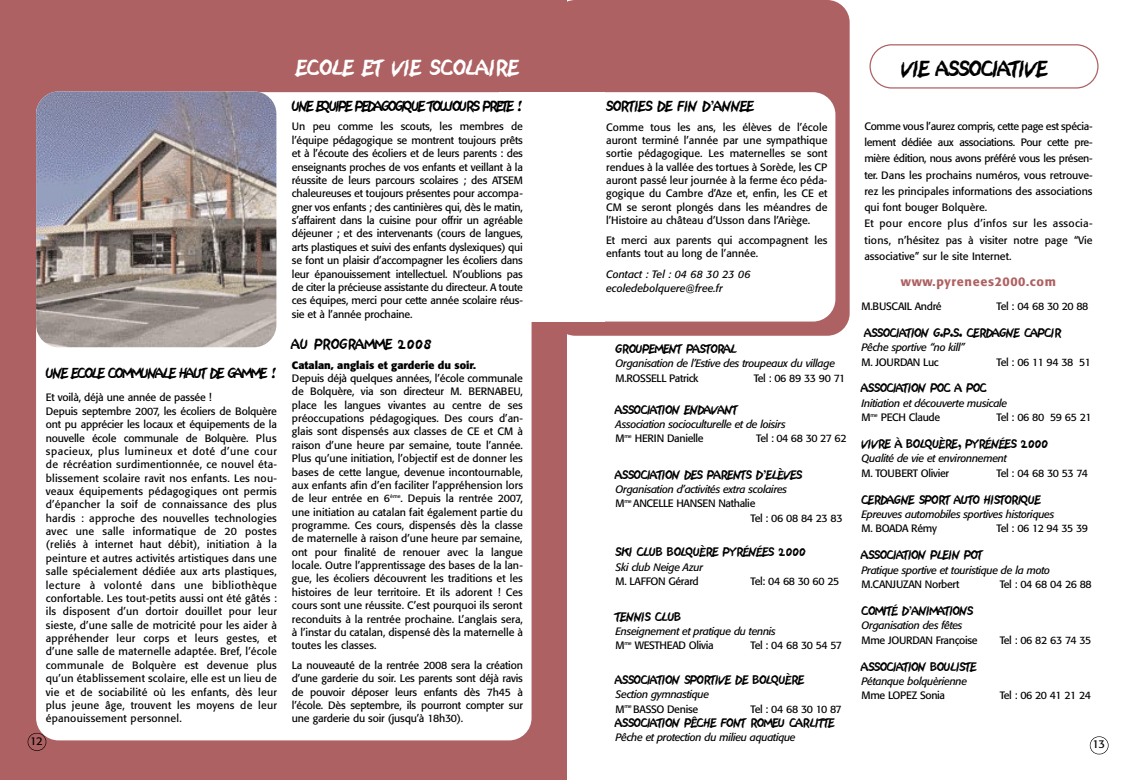
<style>
.page{position:relative;width:1134px;height:780px;background:#fff}
.page>*{position:absolute;margin:0;border:0;box-sizing:border-box;transform-origin:0 0}
.t1{font:18.75px "Sand";color:#fff}
.t2{font:18.75px "Sand";letter-spacing:-.035em;color:#000}
.t3{font:12.5px "Sand";letter-spacing:-.12em;color:#000}
.t4{font:12.5px "Sand";letter-spacing:-.1em;color:#000}
.t5{font:500 12.5px "Formata";letter-spacing:.05em;color:#ae6162}
.t6{font:12.5px "Sand";letter-spacing:-.035em;color:#000}
.t7{font:12.5px "Sand";color:#000}
.t8{font:11.25px "Formata";color:#000}
.t9{font:10.62px/13.4px "Formata";color:#000}
.t10{font:italic 10.62px/14.4px "Formata";letter-spacing:-.03em;color:#000}
.t11{font:10.62px/14.4px "Sand";letter-spacing:-.035em;color:#000}
.t12{font:10.62px "Formata";letter-spacing:-.03em;color:#000}
.t13{font:10.62px "Formata";letter-spacing:-.05em;color:#000}
.t14{font:italic 10.62px/13.2px "Formata";color:#000}
.s1{font-weight:700}
.s2{font-family:"Sand";font-style:normal}
.s3{font-style:normal}
.s4{font-family:"Formata";font-style:italic}
.s5{font-family:"Formata"}
</style>
<div class="page">
<div style="left:553px;top:0;width:297px;height:336px;background:#ae6162;border-radius:22px"></div>
<div style="left:554px;top:92px;width:281px;height:229px;background:#fff;border-radius:22px"></div>
<div style="left:1090px;top:736px;width:18px;height:18px;border:1px solid #000;border-radius:9px"></div>
<svg style="left:869px;top:44px;width:229px;height:45px"></svg>
<div style="left:568px;top:92px;width:37px;height:229px;background:#fff"></div>
<div style="left:0;top:0;width:567px;height:780px;background:#ae6162"></div>
<div style="left:36px;top:92px;width:495px;height:648px;background:#fff;border-radius:23px"></div>
<div style="left:28px;top:732px;width:18px;height:18px;border:1px solid #000;border-radius:9px"></div>
<div style="left:499px;top:92px;width:70px;height:229px;background:#fff"></div>
<img style="left:36px;top:91px;width:240px;height:256px;border-radius:23px">
<p class="t4" style="left:46px;top:366px;width:233px">UNE ECOLE COMMUNALE HAUT DE GAMME !</p>
<p class="t9" style="left:46px;top:391px;width:233px">Et voilà, déjà une année de passée !<br>Depuis septembre 2007, les écoliers de Bolquère ont pu apprécier les locaux et équipements de la nouvelle école communale de Bolquère. Plus spacieux, plus lumineux et doté d’une cour de récréation surdimentionnée, ce nouvel éta&shy;blissement scolaire ravit nos enfants. Les nou&shy;veaux équipements pédagogiques ont permis d’épancher la soif de connaissance des plus hardis : approche des nouvelles technologies avec une salle informatique de 20 postes (reliés à internet haut débit), initiation à la peinture et autres activités artistiques dans une salle spécialement dédiée aux arts plastiques, lecture à volonté dans une bibliothèque confortable. Les tout-petits aussi ont été gâtés : ils disposent d’un dortoir douillet pour leur sieste, d’une salle de motricité pour les aider à appréhender leur corps et leurs gestes, et d’une salle de maternelle adaptée. Bref, l’école communale de Bolquère est devenue plus qu’un établissement scolaire, elle est un lieu de vie et de sociabilité où les enfants, dès leur plus jeune âge, trouvent les moyens de leur épanouissement personnel.</p>
<p class="t8" style="left:30px;top:734px;width:14px">12</p>
<p class="t1" style="left:296px;top:57px;width:224px">ECOLE ET VIE SCOLAIRE</p>
<p class="t2" style="left:901px;top:59px;width:148px">VIE ASSOCIATIVE</p>
<p class="t3" style="left:292px;top:99px;width:233px">UNE EQUIPE PEDAGOGIQUE TOUJOURS PRETE !</p>
<p class="t9" style="left:292px;top:120px;width:233px;text-align:justify">Un peu comme les scouts, les membres de l’équipe pédagogique se montrent toujours prêts et à l’écoute des écoliers et de leurs parents : des enseignants proches de vos enfants et veillant à la réussite de leurs parcours scolaires ; des ATSEM chaleureuses et toujours présentes pour accompa&shy;gner vos enfants ; des cantinières qui, dès le matin, s’affairent dans la cuisine pour offrir un agréable déjeuner ; et des intervenants (cours de langues, arts plastiques et suivi des enfants dyslexiques) qui se font un plaisir d’accompagner les écoliers dans leur épanouissement intellectuel. N’oublions pas de citer la précieuse assistante du directeur. A toute ces équipes, merci pour cette année scolaire réus&shy;sie et à l’année prochaine.</p>
<p class="t7" style="left:292px;top:337px;width:141px">AU PROGRAMME 2008</p>
<p class="t9" style="left:292px;top:358px;width:233px"><span class="s1">Catalan, anglais et garderie du soir.<br></span>Depuis déjà quelques années, l’école communale de Bolquère, via son directeur M. BERNABEU, place les langues vivantes au centre de ses préoccupations pédagogiques. Des cours d’an&shy;glais sont dispensés aux classes de CE et CM à raison d’une heure par semaine, toute l’année.<br>Plus qu’une initiation, l’objectif est de donner les bases de cette langue, devenue incontournable, aux enfants afin d’en faciliter l’appréhension lors de leur entrée en 6<sup>ème</sup>. Depuis la rentrée 2007, une initiation au catalan fait également partie du programme. Ces cours, dispensés dès la classe de maternelle à raison d’une heure par semaine, ont pour finalité de renouer avec la langue locale. Outre l’apprentissage des bases de la lan&shy;gue, les écoliers découvrent les traditions et les histoires de leur territoire. Et ils adorent ! Ces cours sont une réussite. C’est pourquoi ils seront reconduits à la rentrée prochaine. L’anglais sera, à l’instar du catalan, dispensé dès la maternelle à toutes les classes.</p>
<p class="t9" style="left:292px;top:658px;width:233px;text-align:justify">La nouveauté de la rentrée 2008 sera la création d’une garderie du soir. Les parents sont déjà ravis de pouvoir déposer leurs enfants dès 7h45 à l’école. Dès septembre, ils pourront compter sur une garderie du soir (jusqu’à 18h30).</p>
<p class="t6" style="left:606px;top:99px;width:150px">SORTIES DE FIN D’ANNEE</p>
<p class="t9" style="left:606px;top:120px;width:223px;text-align:justify">Comme tous les ans, les élèves de l’école auront terminé l’année par une sympathique sortie pédagogique. Les maternelles se sont rendues à la vallée des tortues à Sorède, les CP auront passé leur journée à la ferme éco péda&shy;gogique du Cambre d’Aze et, enfin, les CE et CM se seront plongés dans les méandres de l’Histoire au château d’Usson dans l’Ariège.</p>
<p class="t9" style="left:606px;top:233px;width:223px">Et merci aux parents qui accompagnent les enfants tout au long de l’année.</p>
<p class="t14" style="left:606px;top:268px;width:146px">Contact : Tel : 04 68 30 23 06 ecoledebolquere@free.fr</p>
<p class="t10" style="left:616px;top:342px;width:221px"><span class="s2">GROUPEMENT PASTORAL<br></span>Organisation de l’Estive des troupeaux du village<br><span class="s3">M.ROSSELL Patrick</span></p>
<p class="t12" style="left:754px;top:371px;width:93px">Tel : 06 89 33 90 71</p>
<p class="t10" style="left:616px;top:403px;width:172px"><span class="s2">ASSOCIATION ENDAVANT<br></span>Association socioculturelle et de loisirs<br><span class="s3">M</span><sup>me</sup> <span class="s3">HERIN Danielle</span></p>
<p class="t12" style="left:756px;top:432px;width:92px">Tel : 04 68 30 27 62</p>
<p class="t11" style="left:616px;top:468px;width:188px">ASSOCIATION DES PARENTS D’ELÈVES</p>
<p class="t10" style="left:616px;top:482px;width:173px">Organisation d’activités extra scolaires</p>
<p class="t12" style="left:616px;top:497px;width:141px">M<sup>me</sup> ANCELLE HANSEN Nathalie</p>
<p class="t12" style="left:751px;top:511px;width:94px">Tel : 06 08 84 23 83</p>
<p class="t11" style="left:616px;top:545px;width:192px">SKI CLUB BOLQUÈRE PYRÉNÉES 2000<br><span class="s4">Ski club Neige Azur<br></span><span class="s5">M. LAFFON Gérard</span></p>
<p class="t12" style="left:751px;top:574px;width:90px">Tel: 04 68 30 60 25</p>
<p class="t10" style="left:616px;top:609px;width:162px"><span class="s2">TENNIS CLUB<br></span>Enseignement et pratique du tennis<br><span class="s3">M</span><sup>me</sup> <span class="s3">WESTHEAD Olivia</span></p>
<p class="t13" style="left:751px;top:639px;width:93px">Tel : 04 68 30 54 57</p>
<p class="t11" style="left:616px;top:673px;width:190px">ASSOCIATION SPORTIVE DE BOLQUÈRE<br><span class="s4">Section gymnastique<br></span><span class="s5">M</span><sup>me</sup> <span class="s5">BASSO Denise</span></p>
<p class="t10" style="left:616px;top:701px;width:228px;text-indent:135px"><span class="s3">Tel : 04 68 30 10 87<br></span><span class="s2">ASSOCIATION PÊCHE FONT ROMEU CARLITTE<br></span>Pêche et protection du milieu aquatique</p>
<p class="t9" style="left:864px;top:118px;width:230px;line-height:16.2px">Comme vous l’aurez compris, cette page est spécia&shy;lement dédiée aux associations. Pour cette pre&shy;mière édition, nous avons préféré vous les présen&shy;ter. Dans les prochains numéros, vous retrouve&shy;rez les principales informations des associations qui font bouger Bolquère.<br>Et pour encore plus d’infos sur les associa&shy;tions, n’hésitez pas à visiter notre page “Vie associative” sur le site Internet.</p>
<p class="t5" style="left:901px;top:274px;width:157px">www.pyrenees2000.com</p>
<p class="t12" style="left:862px;top:299px;width:82px">M.BUSCAIL André</p>
<p class="t12" style="left:997px;top:299px;width:93px">Tel : 04 68 30 20 88</p>
<p class="t11" style="left:862px;top:326px;width:201px">ASSOCIATION G.P.S. CERDAGNE CAPCIR<br><span class="s4">Pêche sportive “no kill”<br></span><span class="s5">M. JOURDAN Luc</span></p>
<p class="t13" style="left:997px;top:355px;width:96px">Tel : 06 11 94 38 51</p>
<p class="t10" style="left:862px;top:381px;width:147px"><span class="s2">ASSOCIATION POC A POC<br></span>Initiation et découverte musicale<br><span class="s3">M</span><sup>me</sup> <span class="s3">PECH Claude</span></p>
<p class="t12" style="left:997px;top:411px;width:96px">Tel : 06 80 59 65 21</p>
<p class="t11" style="left:862px;top:437px;width:188px">VIVRE À BOLQUÈRE, PYRÉNÉES 2000<br><span class="s4">Qualité de vie et environnement<br></span><span class="s5">M. TOUBERT Olivier</span></p>
<p class="t13" style="left:997px;top:466px;width:93px">Tel : 04 68 30 53 74</p>
<p class="t10" style="left:862px;top:493px;width:194px"><span class="s2">CERDAGNE SPORT AUTO HISTORIQUE<br></span>Epreuves automobiles sportives historiques<br><span class="s3">M. BOADA Rémy</span></p>
<p class="t13" style="left:997px;top:522px;width:93px">Tel : 06 12 94 35 39</p>
<p class="t10" style="left:862px;top:548px;width:190px"><span class="s2">ASSOCIATION PLEIN POT<br></span>Pratique sportive et touristique de la moto<br><span class="s3">M.CANJUZAN Norbert</span></p>
<p class="t12" style="left:1000px;top:578px;width:94px">Tel : 04 68 04 26 88</p>
<p class="t10" style="left:862px;top:604px;width:117px"><span class="s2">COMITÉ D’ANIMATIONS<br></span>Organisation des fêtes<br><span class="s3">Mme JOURDAN Françoise</span></p>
<p class="t10" style="left:862px;top:659px;width:117px"><span class="s2">ASSOCIATION BOULISTE<br></span>Pétanque bolquèrienne<br><span class="s3">Mme LOPEZ Sonia</span></p>
<p class="t12" style="left:1000px;top:633px;width:93px">Tel : 06 82 63 74 35</p>
<p class="t13" style="left:1000px;top:689px;width:93px">Tel : 06 20 41 21 24</p>
<p class="t8" style="left:1092px;top:737px;width:14px">13</p>
</div>
